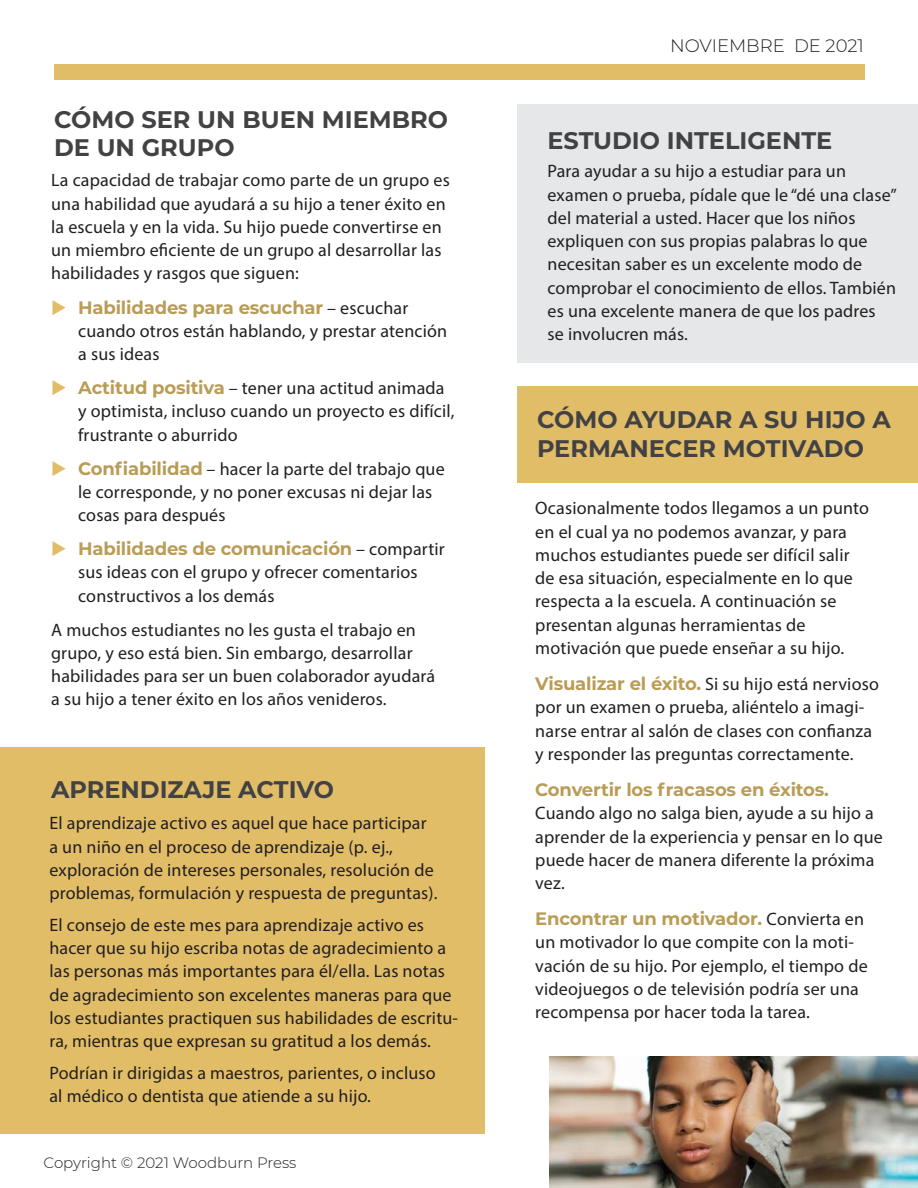
<style>
.page{position:relative;width:918px;height:1188px;background:#fff}
.page>*{position:absolute;margin:0;border:0;box-sizing:border-box;transform-origin:0 0}
.t1{font:700 24px/28.8px "Montserrat";color:#424244}
.t2{font:18px/23.2px "Myriad Pro";letter-spacing:.01em;color:#221f1f}
.t3{font:700 18px "Montserrat";letter-spacing:-.01em;color:#b99c55}
.t4{font:300 18px "Montserrat";color:#221f1f}
.t5{font:300 15px "Montserrat";color:#221f1f}
.s1{color:#e2bd68}
.s2{font-family:"Myriad Pro";font-weight:400;color:#221f1f}
.s3{font-family:"Montserrat";font-weight:700;color:#b99c55}
</style>
<div class="page">
<div style="left:54px;top:64px;width:810px;height:15px;background:#e2bd68"></div>
<div style="left:517px;top:104px;width:401px;height:259px;background:#e6e7e8"></div>
<div style="left:517px;top:387px;width:401px;height:96px;background:#e2bd68"></div>
<div style="left:0;top:747px;width:485px;height:387px;background:#e2bd68"></div>
<img style="left:549px;top:1056px;width:369px;height:132px">
<h1 class="t1" style="left:54px;top:105px;width:396px">CÓMO SER UN BUEN MIEMBRO<br>DE UN GRUPO</h1>
<p class="t2" style="left:51px;top:169px;width:400px">La capacidad de trabajar como parte de un grupo es una habilidad que ayudará a su hijo a tener éxito en la escuela y en la vida. Su hijo puede convertirse en un miembro eficiente de un grupo al desarrollar las habilidades y rasgos que siguen:</p>
<p class="t3" style="left:51px;top:297px;width:359px"><span class="s1">◆</span> Habilidades para escuchar <span class="s2">– escuchar</span></p>
<p class="t2" style="left:78px;top:320px;width:371px">cuando otros están hablando, y prestar atención a sus ideas</p>
<p class="t2" style="left:78px;top:377px;width:378px;text-indent:-27px"><span class="s1">◆</span> <span class="s3">Actitud positiva</span> – tener una actitud animada y optimista, incluso cuando un proyecto es difícil, frustrante o aburrido</p>
<p class="t2" style="left:78px;top:458px;width:368px;text-indent:-27px"><span class="s1">◆</span> <span class="s3">Confiabilidad</span> – hacer la parte del trabajo que le corresponde, y no poner excusas ni dejar las cosas para después</p>
<p class="t3" style="left:51px;top:539px;width:395px"><span class="s1">◆</span> Habilidades de comunicación <span class="s2">– compartir</span></p>
<p class="t2" style="left:78px;top:561px;width:341px">sus ideas con el grupo y ofrecer comentarios constructivos a los demás</p>
<p class="t2" style="left:51px;top:619px;width:386px">A muchos estudiantes no les gusta el trabajo en grupo, y eso está bien. Sin embargo, desarrollar habilidades para ser un buen colaborador ayudará a su hijo a tener éxito en los años venideros.</p>
<h1 class="t1" style="left:51px;top:775px;width:285px">APRENDIZAJE ACTIVO</h1>
<p class="t2" style="left:49px;top:812px;width:390px">El aprendizaje activo es aquel que hace participar a un niño en el proceso de aprendizaje (p. ej., exploración de intereses personales, resolución de problemas, formulación y respuesta de preguntas).</p>
<p class="t2" style="left:49px;top:914px;width:410px">El consejo de este mes para aprendizaje activo es hacer que su hijo escriba notas de agradecimiento a las personas más importantes para él/ella. Las notas de agradecimiento son excelentes maneras para que los estudiantes practiquen sus habilidades de escritu&shy;ra, mientras que expresan su gratitud a los demás.</p>
<p class="t2" style="left:49px;top:1062px;width:388px">Podrían ir dirigidas a maestros, parientes, o incluso al médico o dentista que atiende a su hijo.</p>
<p class="t5" style="left:44px;top:1157px;width:254px">Copyright © 2021 Woodburn Press</p>
<p class="t4" style="left:670px;top:39px;width:195px">NOVIEMBRE DE 2021</p>
<h1 class="t1" style="left:548px;top:126px;width:286px">ESTUDIO INTELIGENTE</h1>
<p class="t2" style="left:548px;top:160px;width:351px">Para ayudar a su hijo a estudiar para un examen o prueba, pídale que le “dé una clase” del material a usted. Hacer que los niños expliquen con sus propias palabras lo que necesitan saber es un excelente modo de comprobar el conocimiento de ellos. También es una excelente manera de que los padres<br>se involucren más.</p>
<h1 class="t1" style="left:537px;top:406px;width:355px">CÓMO AYUDAR A SU HIJO A<br>PERMANECER MOTIVADO</h1>
<p class="t2" style="left:535px;top:497px;width:335px">Ocasionalmente todos llegamos a un punto en el cual ya no podemos avanzar, y para muchos estudiantes puede ser difícil salir de esa situación, especialmente en lo que respecta a la escuela. A continuación se presentan algunas herramientas de motivación que puede enseñar a su hijo.</p>
<p class="t2" style="left:535px;top:673px;width:345px"><span class="s3">Visualizar el éxito.</span> Si su hijo está nervioso por un examen o prueba, aliéntelo a imagi&shy;narse entrar al salón de clases con confianza y responder las preguntas correctamente.</p>
<p class="t3" style="left:535px;top:780px;width:295px">Convertir los fracasos en éxitos.</p>
<p class="t2" style="left:535px;top:802px;width:349px">Cuando algo no salga bien, ayude a su hijo a aprender de la experiencia y pensar en lo que puede hacer de manera diferente la próxima vez.</p>
<p class="t3" style="left:535px;top:909px;width:330px">Encontrar un motivador. <span class="s2">Convierta en</span></p>
<p class="t2" style="left:535px;top:931px;width:334px">un motivador lo que compite con la moti&shy;vación de su hijo. Por ejemplo, el tiempo de videojuegos o de televisión podría ser una recompensa por hacer toda la tarea.</p>
</div>
